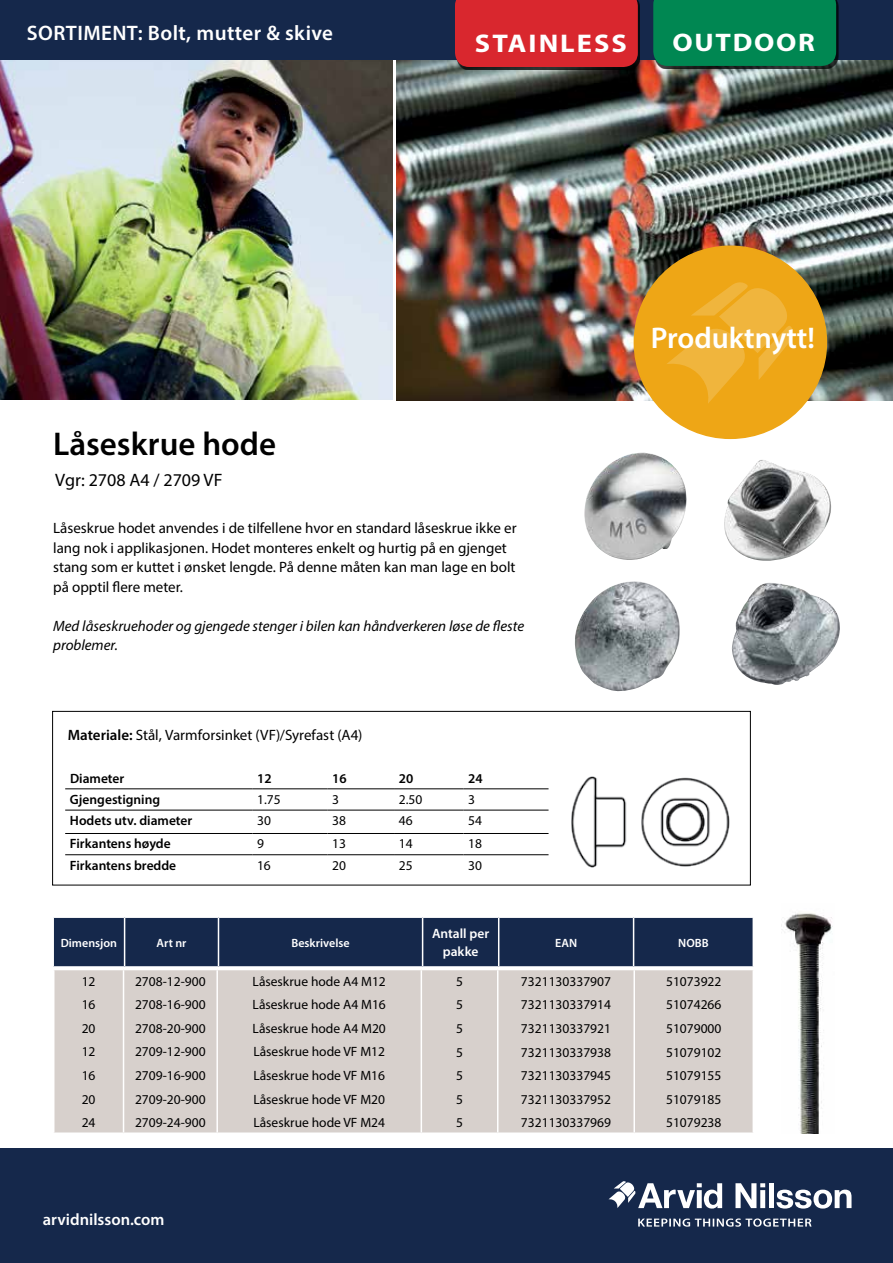
<style>
.page{position:relative;width:893px;height:1263px;background:#fff}
.page>*{position:absolute;margin:0;border:0;box-sizing:border-box;transform-origin:0 0}
.t1{font:600 33px "Myriad Pro";color:#000}
.t2{font:600 30px "Myriad Pro";color:#fff}
.t3{font:700 25.65px "Myriad Pro";letter-spacing:.07em;color:#fff;scale:1.11 1}
.t4{font:700 25.5px "Myriad Pro";letter-spacing:.06em;color:#fff;scale:1.11 1}
.t5{font:600 21px "Myriad Pro";letter-spacing:.02em;color:#fff}
.t6{font:18px "Myriad Pro";color:#000}
.t7{font:600 16.5px "Myriad Pro";color:#fff}
.t8{font:15px/19.5px "Myriad Pro";color:#000}
.t9{font:italic 15px/19.5px "Myriad Pro";color:#000}
.t10{font:13.5px/23.5px "Myriad Pro";color:#000;text-align:justify}
.t11{font:600 13.5px "Myriad Pro";color:#000}
.t12{font:600 13.5px/18px "Myriad Pro";color:#fff;text-align:center}
.t13{font:600 12px "Myriad Pro";color:#fff}
.s1{font-weight:600}
</style>
<div class="page">
<div style="left:0;top:1148px;width:893px;height:115px;background:#15284b"></div>
<svg style="left:735px;top:1183px;width:30px;height:25px"></svg>
<div style="left:769px;top:1183px;width:5px;height:25px;background:#fff"></div>
<svg style="left:776px;top:1189px;width:75px;height:19px"></svg>
<svg style="left:608px;top:1181px;width:114px;height:27px"></svg>
<svg style="left:638px;top:1218px;width:173px;height:9px"></svg>
<img style="left:397px;top:60px;width:496px;height:340px">
<img style="left:0;top:60px;width:393px;height:340px">
<div style="left:0;top:0;width:893px;height:60px;background:#15284b"></div>
<img style="left:571px;top:776px;width:159px;height:91px">
<div style="left:655px;top:0;width:183px;height:69px;background:#000;opacity:.75"></div>
<div style="left:653px;top:0;width:183px;height:66px;background:#008752"></div>
<div style="left:457px;top:0;width:183px;height:70px;background:#000;opacity:.75"></div>
<div style="left:455px;top:0;width:183px;height:67px;background:#d9272e"></div>
<div style="left:634px;top:246px;width:192px;height:192px;background:#eea616;border-radius:50%"></div>
<svg style="left:667px;top:282px;width:127px;height:121px"></svg>
<div style="left:52px;top:711px;width:698px;height:174px;border:1px solid #000"></div>
<hr style="left:65px;top:833px;width:187px;height:1px;background:#000">
<hr style="left:252px;top:833px;width:75px;height:1px;background:#000">
<hr style="left:327px;top:833px;width:67px;height:1px;background:#000">
<hr style="left:394px;top:833px;width:69px;height:1px;background:#000">
<hr style="left:463px;top:833px;width:86px;height:1px;background:#000">
<hr style="left:65px;top:854px;width:187px;height:1px;background:#000">
<hr style="left:252px;top:854px;width:75px;height:1px;background:#000">
<hr style="left:327px;top:854px;width:67px;height:1px;background:#000">
<hr style="left:394px;top:854px;width:69px;height:1px;background:#000">
<hr style="left:463px;top:854px;width:86px;height:1px;background:#000">
<hr style="left:65px;top:788px;width:187px;height:1px;background:#000">
<hr style="left:252px;top:788px;width:75px;height:1px;background:#000">
<hr style="left:327px;top:788px;width:67px;height:1px;background:#000">
<hr style="left:394px;top:788px;width:69px;height:1px;background:#000">
<hr style="left:463px;top:788px;width:86px;height:1px;background:#000">
<hr style="left:65px;top:810px;width:187px;height:1px;background:#000">
<hr style="left:252px;top:810px;width:75px;height:1px;background:#000">
<hr style="left:327px;top:810px;width:67px;height:1px;background:#000">
<hr style="left:394px;top:810px;width:69px;height:1px;background:#000">
<hr style="left:463px;top:810px;width:86px;height:1px;background:#000">
<img style="left:584px;top:452px;width:103px;height:108px">
<img style="left:575px;top:581px;width:105px;height:111px">
<div style="left:54px;top:970px;width:699px;height:162px;background:#d7d0cc"></div>
<hr style="left:123px;top:970px;width:1px;height:162px;background:#fff">
<hr style="left:216px;top:970px;width:2px;height:162px;background:#fff">
<hr style="left:421px;top:970px;width:1px;height:162px;background:#fff">
<hr style="left:497px;top:970px;width:1px;height:162px;background:#fff">
<hr style="left:633px;top:970px;width:2px;height:162px;background:#fff">
<div style="left:54px;top:918px;width:699px;height:48px;background:#15284b"></div>
<hr style="left:124px;top:918px;width:1px;height:48px;background:#fff">
<hr style="left:218px;top:918px;width:1px;height:48px;background:#fff">
<hr style="left:422px;top:918px;width:1px;height:48px;background:#fff">
<hr style="left:498px;top:918px;width:1px;height:48px;background:#fff">
<hr style="left:633px;top:918px;width:1px;height:48px;background:#fff">
<img style="left:724px;top:460px;width:108px;height:101px">
<img style="left:732px;top:583px;width:108px;height:102px">
<img style="left:781px;top:913px;width:52px;height:220px">
<h3 class="t5" style="left:27px;top:20px;width:308px">SORTIMENT: Bolt, mutter &amp; skive</h3>
<h1 class="t1" style="left:53px;top:422px;width:224px">Låseskrue hode</h1>
<h3 class="t3" style="left:475px;top:27px;width:138px">STAINLESS</h3>
<h3 class="t4" style="left:673px;top:26px;width:130px">OUTDOOR</h3>
<h2 class="t2" style="left:651px;top:319px;width:166px">Produktnytt!</h2>
<h3 class="t6" style="left:55px;top:468px;width:169px">Vgr: 2708 A4 / 2709 VF</h3>
<p class="t8" style="left:53px;top:518px;width:465px">Låseskrue hodet anvendes i de tilfellene hvor en standard låseskrue ikke er lang nok i applikasjonen. Hodet monteres enkelt og hurtig på en gjenget stang som er kuttet i ønsket lengde. På denne måten kan man lage en bolt på opptil flere meter.</p>
<p class="t9" style="left:53px;top:616px;width:472px">Med låseskruehoder og gjengede stenger i bilen kan håndverkeren løse de fleste problemer.</p>
<p class="t8" style="left:68px;top:725px;width:296px"><span class="s1">Materiale:</span> Stål, Varmforsinket (VF)/Syrefast (A4)</p>
<p class="t11" style="left:70px;top:769px;width:56px">Diameter</p>
<p class="t11" style="left:257px;top:769px;width:16px">12</p>
<p class="t11" style="left:332px;top:769px;width:16px">16</p>
<p class="t11" style="left:399px;top:769px;width:16px">20</p>
<p class="t11" style="left:468px;top:769px;width:16px">24</p>
<p class="t11" style="left:70px;top:791px;width:92px">Gjengestigning</p>
<p class="t10" style="left:257px;top:787px;width:25px">1.75</p>
<p class="t10" style="left:332px;top:787px;width:8px">3</p>
<p class="t10" style="left:399px;top:787px;width:25px">2.50</p>
<p class="t10" style="left:468px;top:787px;width:8px">3</p>
<p class="t11" style="left:70px;top:812px;width:124px">Hodets utv. diameter</p>
<p class="t10" style="left:257px;top:808px;width:15px">30</p>
<p class="t10" style="left:332px;top:808px;width:15px">38</p>
<p class="t10" style="left:399px;top:808px;width:15px">46</p>
<p class="t10" style="left:468px;top:808px;width:15px">54</p>
<p class="t11" style="left:70px;top:835px;width:102px">Firkantens høyde</p>
<p class="t10" style="left:257px;top:832px;width:8px">9</p>
<p class="t10" style="left:332px;top:832px;width:15px">13</p>
<p class="t10" style="left:399px;top:832px;width:15px">14</p>
<p class="t10" style="left:468px;top:832px;width:15px">18</p>
<p class="t11" style="left:70px;top:856px;width:108px">Firkantens bredde</p>
<p class="t10" style="left:257px;top:853px;width:15px">16</p>
<p class="t10" style="left:332px;top:853px;width:15px">20</p>
<p class="t10" style="left:399px;top:853px;width:15px">25</p>
<p class="t10" style="left:468px;top:853px;width:15px">30</p>
<p class="t13" style="left:61px;top:935px;width:58px">Dimensjon</p>
<p class="t13" style="left:157px;top:935px;width:31px">Art nr</p>
<p class="t13" style="left:291px;top:935px;width:60px">Beskrivelse</p>
<p class="t12" style="left:432px;top:924px;width:59px">Antall per pakke</p>
<p class="t13" style="left:555px;top:935px;width:23px">EAN</p>
<p class="t13" style="left:678px;top:935px;width:32px">NOBB</p>
<p class="t10" style="left:82px;top:969px;width:15px">12<br>16<br>20<br>12<br>16<br>20<br>24</p>
<p class="t10" style="left:135px;top:969px;width:72px">2708-12-900<br>2708-16-900<br>2708-20-900<br>2709-12-900<br>2709-16-900<br>2709-20-900<br>2709-24-900</p>
<p class="t10" style="left:253px;top:969px;width:135px">Låseskrue hode A4 M12<br>Låseskrue hode A4 M16<br>Låseskrue hode A4 M20<br>Låseskrue hode VF M12<br>Låseskrue hode VF M16<br>Låseskrue hode VF M20<br>Låseskrue hode VF M24</p>
<p class="t10" style="left:456px;top:969px;width:8px">5<br>5<br>5<br>5<br>5<br>5<br>5</p>
<p class="t10" style="left:521px;top:969px;width:92px">7321130337907<br>7321130337914<br>7321130337921<br>7321130337938<br>7321130337945<br>7321130337952<br>7321130337969</p>
<p class="t10" style="left:666px;top:969px;width:57px">51073922<br>51074266<br>51079000<br>51079102<br>51079155<br>51079185<br>51079238</p>
<p class="t7" style="left:43px;top:1209px;width:123px">arvidnilsson.com</p>
</div>
